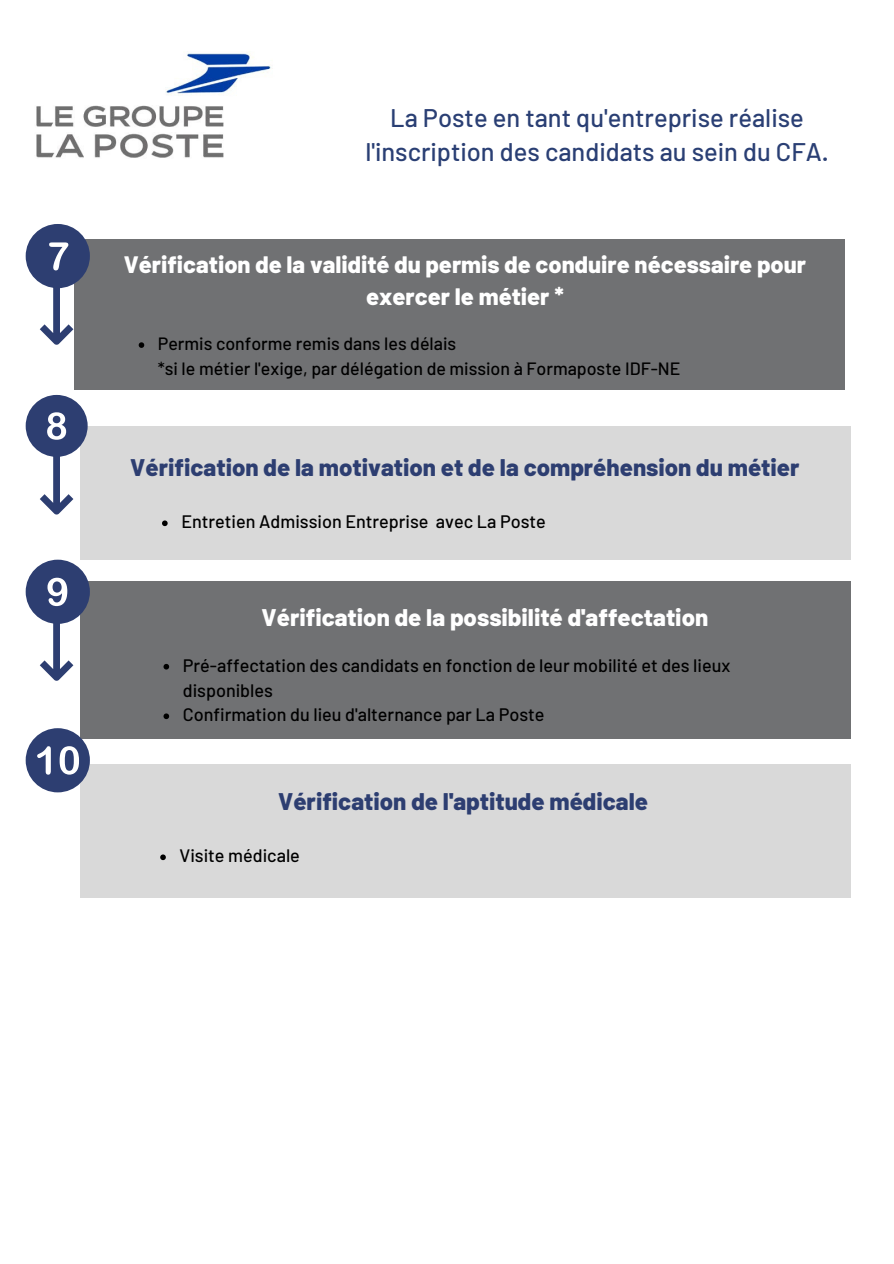
<style>
.page{position:relative;width:894px;height:1264px;background:#fff}
.page>*{position:absolute;margin:0;border:0;box-sizing:border-box;transform-origin:0 0}
.t1{font:500 25.5px/34.7px "Barlow";color:#2a3f74;text-align:center}
.t2{font:800 24px "Barlow";color:#2d3e71}
.t3{font:800 24px "Barlow";color:#fff}
.t4{font:800 23.7px/32.2px "Barlow";color:#fff;text-align:center}
.t5{font:500 18px/24.8px "Barlow";color:#000}
.t6{font:500 17.85px "Barlow";color:#000}
</style>
<div class="page">
<div style="left:74px;top:239px;width:770px;height:150px;background:#707173"></div>
<div style="left:80px;top:426px;width:770px;height:133px;background:#d9d9d9"></div>
<div style="left:80px;top:581px;width:770px;height:157px;background:#707173"></div>
<div style="left:80px;top:764px;width:770px;height:133px;background:#d9d9d9"></div>
<div style="left:26px;top:395px;width:62px;height:62px;background:#2d3e71;border-radius:50%"></div>
<svg style="left:47px;top:412px;width:19px;height:28px"></svg>
<div style="left:26px;top:559px;width:64px;height:65px;background:#2d3e71;border-radius:50%"></div>
<svg style="left:47px;top:577px;width:20px;height:29px"></svg>
<div style="left:26px;top:728px;width:64px;height:64px;background:#2d3e71;border-radius:50%"></div>
<svg style="left:37px;top:746px;width:14px;height:28px"></svg>
<svg style="left:60px;top:746px;width:19px;height:28px"></svg>
<div style="left:26px;top:224px;width:64px;height:64px;background:#2d3e71;border-radius:50%"></div>
<svg style="left:49px;top:242px;width:19px;height:28px"></svg>
<svg style="left:40px;top:283px;width:33px;height:62px"></svg>
<svg style="left:40px;top:453px;width:33px;height:62px"></svg>
<svg style="left:40px;top:619px;width:33px;height:62px"></svg>
<img style="left:36px;top:51px;width:237px;height:107px">
<svg style="left:139px;top:342px;width:5px;height:6px"></svg>
<svg style="left:162px;top:520px;width:6px;height:6px"></svg>
<svg style="left:163px;top:664px;width:6px;height:5px"></svg>
<svg style="left:163px;top:713px;width:6px;height:6px"></svg>
<svg style="left:160px;top:854px;width:6px;height:6px"></svg>
<p class="t1" style="left:365px;top:99px;width:464px">La Poste en tant qu'entreprise réalise l'inscription des candidats au sein du CFA.</p>
<p class="t4" style="left:124px;top:247px;width:683px">Vérification de la validité du permis de conduire nécessaire pour exercer le métier *</p>
<p class="t6" style="left:158px;top:332px;width:300px">Permis conforme remis dans les délais</p>
<p class="t6" style="left:158px;top:357px;width:524px">*si le métier l'exige, par délégation de mission à Formaposte IDF-NE</p>
<p class="t2" style="left:130px;top:452px;width:670px">Vérification de la motivation et de la compréhension du métier</p>
<p class="t5" style="left:181px;top:509px;width:366px">Entretien Admission Entreprise avec La Poste</p>
<p class="t3" style="left:261px;top:601px;width:448px">Vérification de la possibilité d'affectation</p>
<p class="t5" style="left:183px;top:652px;width:549px">Pré-affectation des candidats en fonction de leur mobilité et des lieux disponibles</p>
<p class="t5" style="left:183px;top:701px;width:363px">Confirmation du lieu d'alternance par La Poste</p>
<p class="t2" style="left:278px;top:786px;width:371px">Vérification de l'aptitude médicale</p>
<p class="t5" style="left:179px;top:842px;width:122px">Visite médicale</p>
</div>
